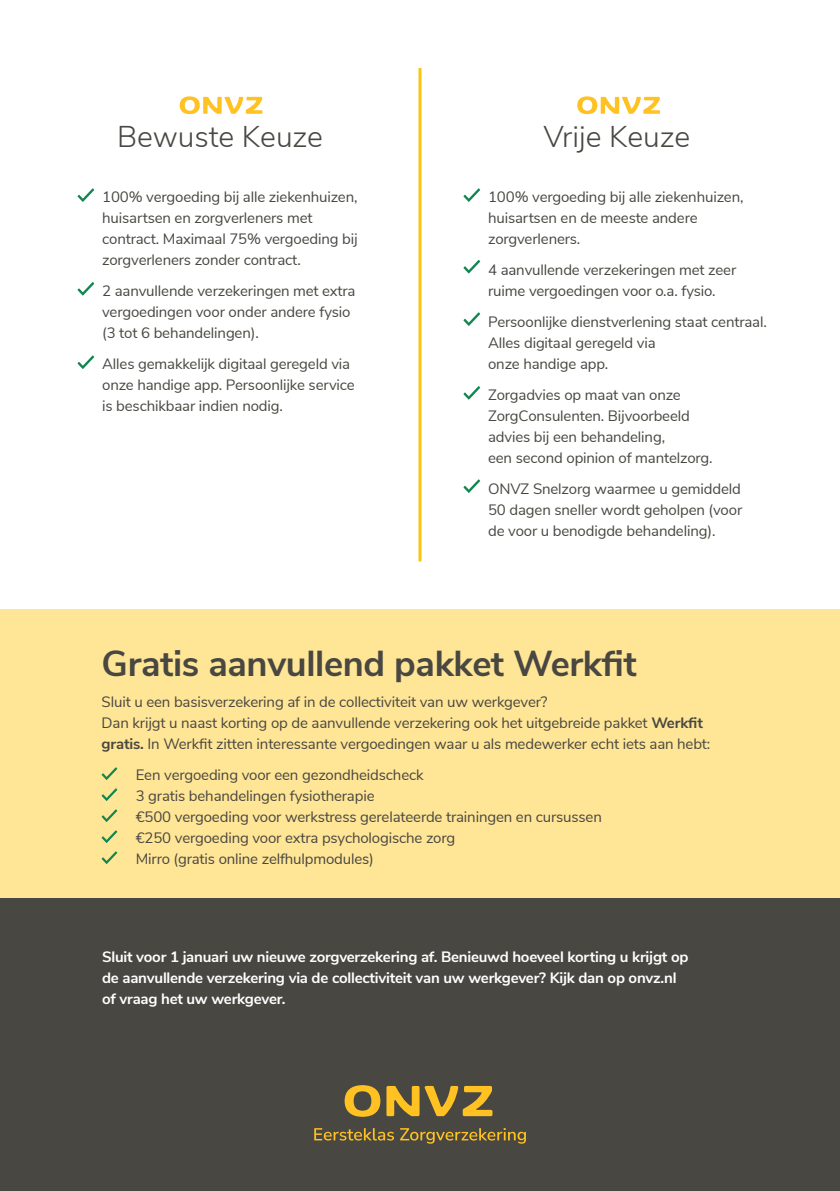
<style>
.page{position:relative;width:840px;height:1191px;background:#fff}
.page>*{position:absolute;margin:0;border:0;box-sizing:border-box;transform-origin:0 0}
.t1{font:700 36px "Nunito Sans";letter-spacing:-.01em;color:#484741}
.t2{font:300 30px "Nunito Sans";color:#484741}
.t3{font:15px/21px "Nunito Sans";letter-spacing:-.01em;color:#484741}
.t4{font:700 15px/21px "Nunito Sans";letter-spacing:-.015em;color:#fff}
.s1{font-weight:700}
</style>
<div class="page">
<div style="left:0;top:897px;width:839px;height:294px;background:#484741"></div>
<svg style="left:344px;top:1085px;width:36px;height:31px"></svg>
<svg style="left:386px;top:1086px;width:106px;height:30px"></svg>
<svg style="left:314px;top:1128px;width:211px;height:15px"></svg>
<div style="left:0;top:609px;width:839px;height:288px;background:#ffe596"></div>
<hr style="left:418px;top:68px;width:3px;height:493px;background:#fdc40f">
<svg style="left:77px;top:188px;width:17px;height:14px"></svg>
<svg style="left:463px;top:188px;width:17px;height:14px"></svg>
<svg style="left:77px;top:282px;width:17px;height:14px"></svg>
<svg style="left:463px;top:260px;width:17px;height:13px"></svg>
<svg style="left:77px;top:355px;width:17px;height:14px"></svg>
<svg style="left:463px;top:312px;width:17px;height:14px"></svg>
<svg style="left:463px;top:386px;width:17px;height:14px"></svg>
<svg style="left:463px;top:479px;width:17px;height:14px"></svg>
<svg style="left:180px;top:96px;width:82px;height:18px"></svg>
<svg style="left:577px;top:96px;width:82px;height:18px"></svg>
<svg style="left:102px;top:767px;width:15px;height:13px"></svg>
<svg style="left:102px;top:788px;width:15px;height:13px"></svg>
<svg style="left:102px;top:809px;width:15px;height:13px"></svg>
<svg style="left:102px;top:830px;width:15px;height:13px"></svg>
<svg style="left:102px;top:851px;width:15px;height:13px"></svg>
<h2 class="t2" style="left:117px;top:115px;width:207px">Bewuste Keuze</h2>
<p class="t3" style="left:102px;top:185px;width:257px">100% vergoeding bij alle ziekenhuizen, huisartsen en zorgverleners met contract. Maximaal 75% vergoeding bij zorgverleners zonder contract.</p>
<p class="t3" style="left:102px;top:279px;width:255px">2 aanvullende verzekeringen met extra vergoedingen voor onder andere fysio (3 tot 6 behandelingen).</p>
<p class="t3" style="left:102px;top:352px;width:254px">Alles gemakkelijk digitaal geregeld via onze handige app. Persoonlijke service is beschikbaar indien nodig.</p>
<h2 class="t2" style="left:543px;top:115px;width:148px">Vrije Keuze</h2>
<p class="t3" style="left:488px;top:185px;width:257px">100% vergoeding bij alle ziekenhuizen, huisartsen en de meeste andere zorgverleners.</p>
<p class="t3" style="left:488px;top:258px;width:249px">4 aanvullende verzekeringen met zeer ruime vergoedingen voor o.a. fysio.</p>
<p class="t3" style="left:488px;top:310px;width:280px">Persoonlijke dienstverlening staat centraal.<br>Alles digitaal geregeld via<br>onze handige app.</p>
<p class="t3" style="left:488px;top:383px;width:226px">Zorgadvies op maat van onze<br>ZorgConsulenten. Bijvoorbeeld advies bij een behandeling,<br>een second opinion of mantelzorg.</p>
<p class="t3" style="left:488px;top:477px;width:255px;text-align:justify">ONVZ Snelzorg waarmee u gemiddeld 50 dagen sneller wordt geholpen (voor de voor u benodigde behandeling).</p>
<h1 class="t1" style="left:102px;top:637px;width:536px">Gratis aanvullend pakket Werkfit</h1>
<p class="t3" style="left:102px;top:690px;width:610px">Sluit u een basisverzekering af in de collectiviteit van uw werkgever?<br>Dan krijgt u naast korting op de aanvullende verzekering ook het uitgebreide pakket <span class="s1">Werkfit gratis.</span> In Werkfit zitten interessante vergoedingen waar u als medewerker echt iets aan hebt:</p>
<p class="t3" style="left:136px;top:763px;width:467px">Een vergoeding voor een gezondheidscheck<br>3 gratis behandelingen fysiotherapie<br>€500 vergoeding voor werkstress gerelateerde trainingen en cursussen €250 vergoeding voor extra psychologische zorg<br>Mirro (gratis online zelfhulpmodules)</p>
<p class="t4" style="left:102px;top:946px;width:587px">Sluit voor 1 januari uw nieuwe zorgverzekering af. Benieuwd hoeveel korting u krijgt op de aanvullende verzekering via de collectiviteit van uw werkgever? Kijk dan op onvz.nl of vraag het uw werkgever.</p>
</div>
